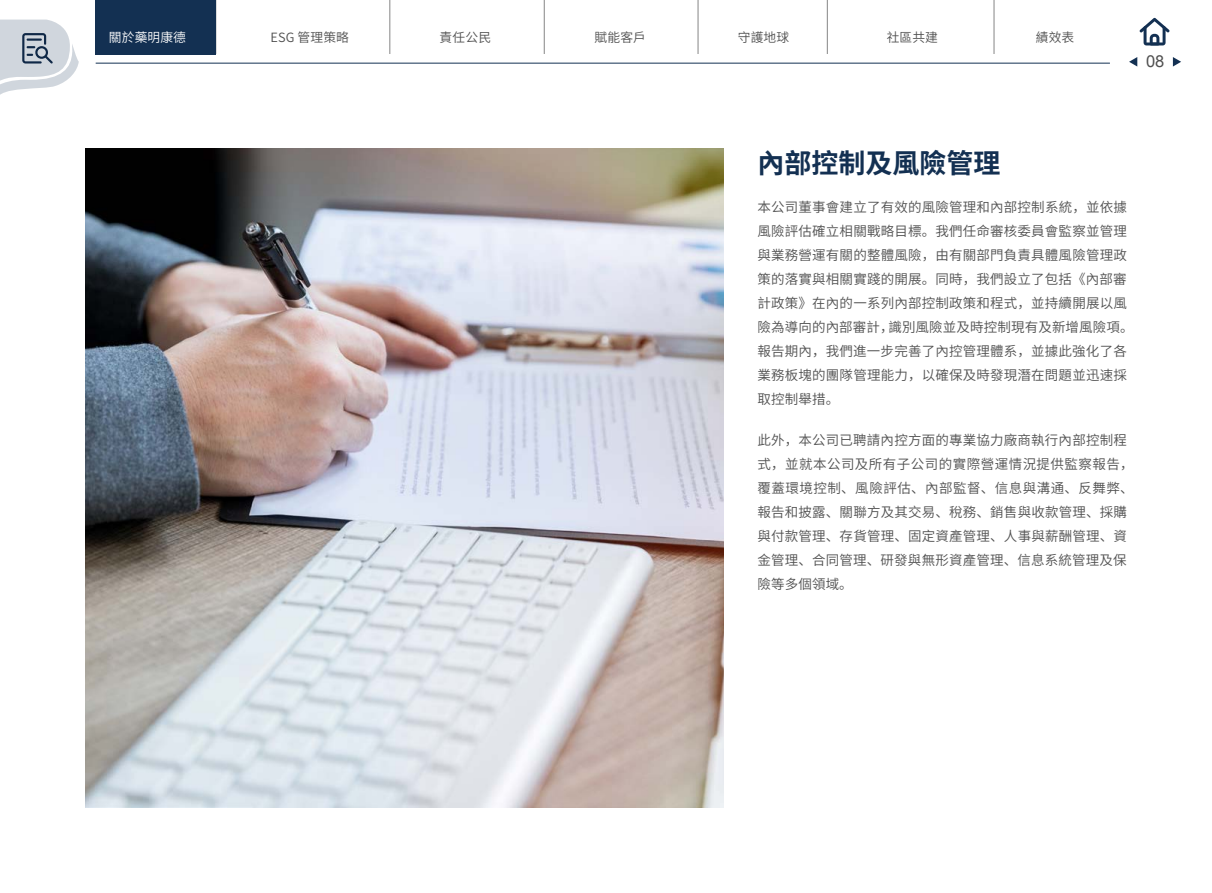
<style>
.page{position:relative;width:1212px;height:893px;background:#fff}
.page>*{position:absolute;margin:0;border:0;box-sizing:border-box;transform-origin:0 0}
.t1{font:700 27px "Source Han Sans CN";color:#133052}
.t2{font:16.5px "Arial";color:#505050}
.t3{font:13.5px/24px "Source Han Sans CN";letter-spacing:.015em;color:#505050}
.t4{font:12.75px "Source Han Sans CN";letter-spacing:.01em;color:#505050}
.t5{font:12.75px "Source Han Sans CN";letter-spacing:.01em;color:#fff}
</style>
<div class="page">
<img style="left:85px;top:149px;width:638px;height:659px">
<hr style="left:216px;top:0;width:1px;height:54px;background:#858585">
<hr style="left:698px;top:0;width:1px;height:54px;background:#858585">
<hr style="left:544px;top:0;width:1px;height:54px;background:#858585">
<hr style="left:390px;top:0;width:1px;height:54px;background:#858585">
<hr style="left:827px;top:0;width:1px;height:54px;background:#858585">
<hr style="left:994px;top:0;width:1px;height:54px;background:#858585">
<svg style="left:0;top:20px;width:79px;height:75px"></svg>
<svg style="left:1139px;top:18px;width:30px;height:27px"></svg>
<div style="left:96px;top:0;width:120px;height:54px;background:#133052"></div>
<hr style="left:96px;top:63px;width:1014px;height:1px;background:#133052">
<svg style="left:1129px;top:57px;width:8px;height:10px"></svg>
<svg style="left:1173px;top:57px;width:8px;height:10px"></svg>
<p class="t5" style="left:109px;top:30px;width:79px">關於藥明康德</p>
<p class="t4" style="left:271px;top:30px;width:80px">ESG 管理策略</p>
<p class="t4" style="left:440px;top:30px;width:53px">責任公民</p>
<p class="t4" style="left:595px;top:30px;width:53px">賦能客戶</p>
<p class="t4" style="left:738px;top:30px;width:53px">守護地球</p>
<p class="t4" style="left:887px;top:30px;width:53px">社區共建</p>
<p class="t4" style="left:1036px;top:30px;width:40px">績效表</p>
<p class="t2" style="left:1146px;top:50px;width:20px">08</p>
<h1 class="t1" style="left:757px;top:147px;width:244px">內部控制及風險管理</h1>
<p class="t3" style="left:757px;top:195px;width:378px">本公司董事會建立了有效的風險管理和內部控制系統，並依據風險評估確立相關戰略目標。我們任命審核委員會監察並管理與業務營運有關的整體風險，由有關部門負責具體風險管理政策的落實與相關實踐的開展。同時，我們設立了包括《內部審計政策》在內的一系列內部控制政策和程式，並持續開展以風險為導向的內部審計，識別風險並及時控制現有及新增風險項。報告期內，我們進一步完善了內控管理體系，並據此強化了各業務板塊的團隊管理能力，以確保及時發現潛在問題並迅速採取控制舉措。</p>
<p class="t3" style="left:757px;top:428px;width:378px">此外，本公司已聘請內控方面的專業協力廠商執行內部控制程式，並就本公司及所有子公司的實際營運情況提供監察報告，覆蓋環境控制、風險評估、內部監督、信息與溝通、反舞弊、報告和披露、關聯方及其交易、稅務、銷售與收款管理、採購與付款管理、存貨管理、固定資產管理、人事與薪酬管理、資金管理、合同管理、研發與無形資產管理、信息系統管理及保險等多個領域。</p>
</div>
